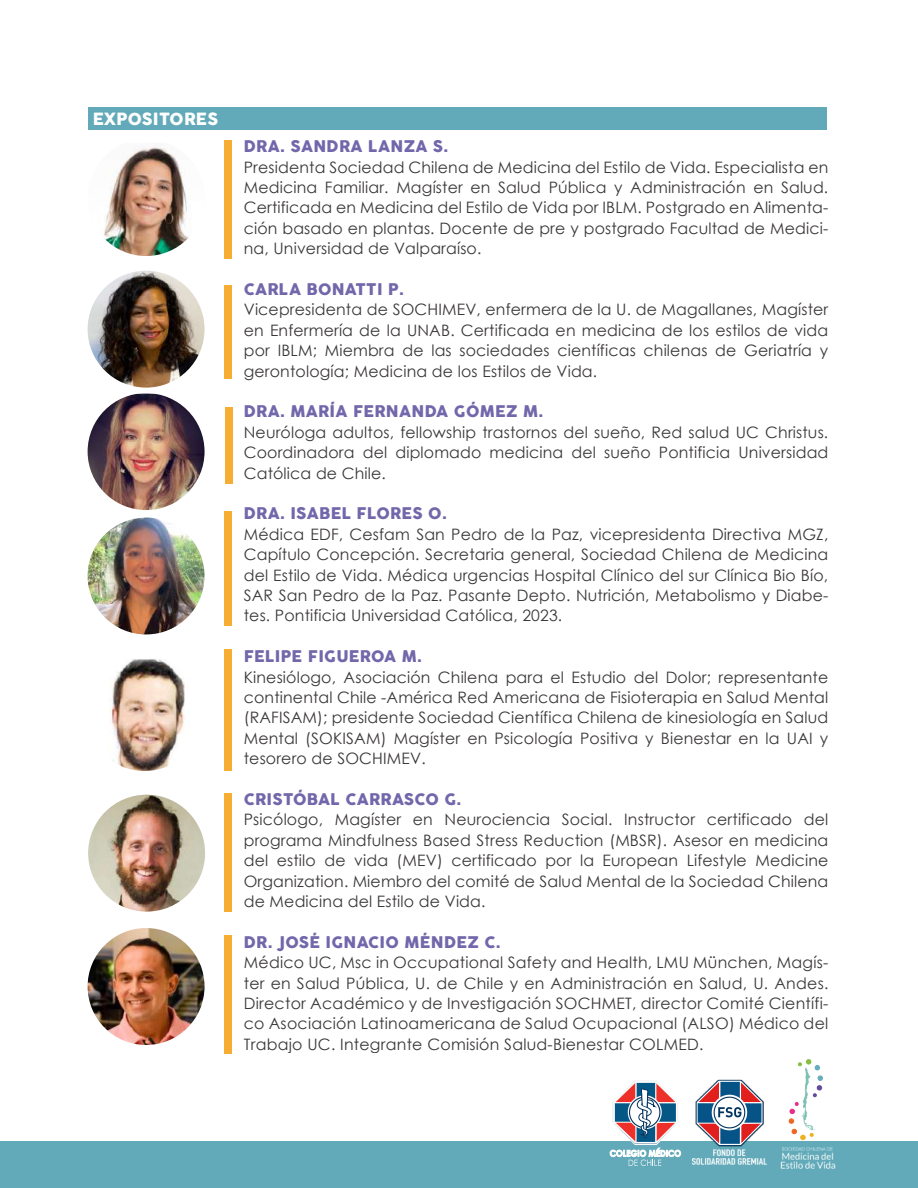
<style>
.page{position:relative;width:918px;height:1188px;background:#fff}
.page>*{position:absolute;margin:0;border:0;box-sizing:border-box;transform-origin:0 0}
.t1{font:16.5px "COCOGOOSE";letter-spacing:.02em;color:#fff}
.t2{font:15.75px/20.4px "Century Gothic";letter-spacing:.01em;color:#231f20;text-align:justify}
.t3{font:15.75px "COCOGOOSE";letter-spacing:.02em;color:#6256a1}
</style>
<div class="page">
<div style="left:88px;top:107px;width:739px;height:23px;background:#62aab9"></div>
<div style="left:0;top:1141px;width:918px;height:47px;background:#62aab9"></div>
<img style="left:780px;top:1059px;width:56px;height:110px">
<svg style="left:610px;top:1080px;width:71px;height:86px"></svg>
<img style="left:692px;top:1079px;width:75px;height:86px">
<div style="left:225px;top:141px;width:7px;height:118px;background:#f7ad33"></div>
<div style="left:225px;top:285px;width:7px;height:94px;background:#f7ad33"></div>
<div style="left:225px;top:793px;width:7px;height:119px;background:#f7ad33"></div>
<div style="left:225px;top:511px;width:7px;height:115px;background:#f7ad33"></div>
<div style="left:225px;top:650px;width:7px;height:121px;background:#f7ad33"></div>
<div style="left:225px;top:935px;width:7px;height:119px;background:#f7ad33"></div>
<div style="left:225px;top:407px;width:8px;height:77px;background:#f7ad33"></div>
<img style="left:86px;top:654px;width:117px;height:117px;border-radius:58px">
<img style="left:88px;top:795px;width:117px;height:117px;border-radius:58px">
<img style="left:104px;top:146px;width:85px;height:110px">
<img style="left:88px;top:518px;width:117px;height:116px;border-radius:58px">
<img style="left:88px;top:928px;width:117px;height:117px;border-radius:58px">
<img style="left:88px;top:393px;width:117px;height:117px;border-radius:58px">
<img style="left:88px;top:271px;width:117px;height:117px;border-radius:58px">
<p class="t1" style="left:93px;top:107px;width:127px">EXPOSITORES</p>
<p class="t3" style="left:244px;top:135px;width:206px">DRA. SANDRA LANZA S.</p>
<p class="t2" style="left:244px;top:157px;width:586px">Presidenta Sociedad Chilena de Medicina del Estilo de Vida. Especialista en Medicina Familiar. Magíster en Salud Pública y Administración en Salud.<br>Certificada en Medicina del Estilo de Vida por IBLM. Postgrado en Alimenta&shy;ción basado en plantas. Docente de pre y postgrado Facultad de Medici&shy;na, Universidad de Valparaíso.</p>
<p class="t3" style="left:244px;top:277px;width:162px">CARLA BONATTI P.</p>
<p class="t2" style="left:244px;top:299px;width:586px">Vicepresidenta de SOCHIMEV, enfermera de la U. de Magallanes, Magíster en Enfermería de la UNAB. Certificada en medicina de los estilos de vida por IBLM; Miembra de las sociedades científicas chilenas de Geriatría y gerontología; Medicina de los Estilos de Vida.</p>
<p class="t3" style="left:244px;top:400px;width:301px">DRA. MARÍA FERNANDA GÓMEZ M.</p>
<p class="t2" style="left:244px;top:422px;width:586px">Neuróloga adultos, fellowship trastornos del sueño, Red salud UC Christus.<br>Coordinadora del diplomado medicina del sueño Pontificia Universidad Católica de Chile.</p>
<p class="t3" style="left:244px;top:502px;width:205px">DRA. ISABEL FLORES O.</p>
<p class="t2" style="left:244px;top:524px;width:586px">Médica EDF, Cesfam San Pedro de la Paz, vicepresidenta Directiva MGZ, Capítulo Concepción. Secretaria general, Sociedad Chilena de Medicina del Estilo de Vida. Médica urgencias Hospital Clínico del sur Clínica Bio Bío, SAR San Pedro de la Paz. Pasante Depto. Nutrición, Metabolismo y Diabe&shy;tes. Pontificia Universidad Católica, 2023.</p>
<p class="t3" style="left:244px;top:645px;width:180px">FELIPE FIGUEROA M.</p>
<p class="t2" style="left:244px;top:666px;width:586px">Kinesiólogo, Asociación Chilena para el Estudio del Dolor; representante continental Chile -América Red Americana de Fisioterapia en Salud Mental (RAFISAM); presidente Sociedad Científica Chilena de kinesiología en Salud Mental (SOKISAM) Magíster en Psicología Positiva y Bienestar en la UAI y tesorero de SOCHIMEV.</p>
<p class="t3" style="left:244px;top:787px;width:219px">CRISTÓBAL CARRASCO G.</p>
<p class="t2" style="left:244px;top:809px;width:586px">Psicólogo, Magíster en Neurociencia Social. Instructor certificado del programa Mindfulness Based Stress Reduction (MBSR). Asesor en medicina del estilo de vida (MEV) certificado por la European Lifestyle Medicine Organization. Miembro del comité de Salud Mental de la Sociedad Chilena de Medicina del Estilo de Vida.</p>
<p class="t3" style="left:244px;top:930px;width:258px">DR. JOSÉ IGNACIO MÉNDEZ C.</p>
<p class="t2" style="left:244px;top:952px;width:586px">Médico UC, Msc in Occupational Safety and Health, LMU München, Magís&shy;ter en Salud Pública, U. de Chile y en Administración en Salud, U. Andes.<br>Director Académico y de Investigación SOCHMET, director Comité Científi&shy;co Asociación Latinoamericana de Salud Ocupacional (ALSO) Médico del Trabajo UC. Integrante Comisión Salud-Bienestar COLMED.</p>
</div>
